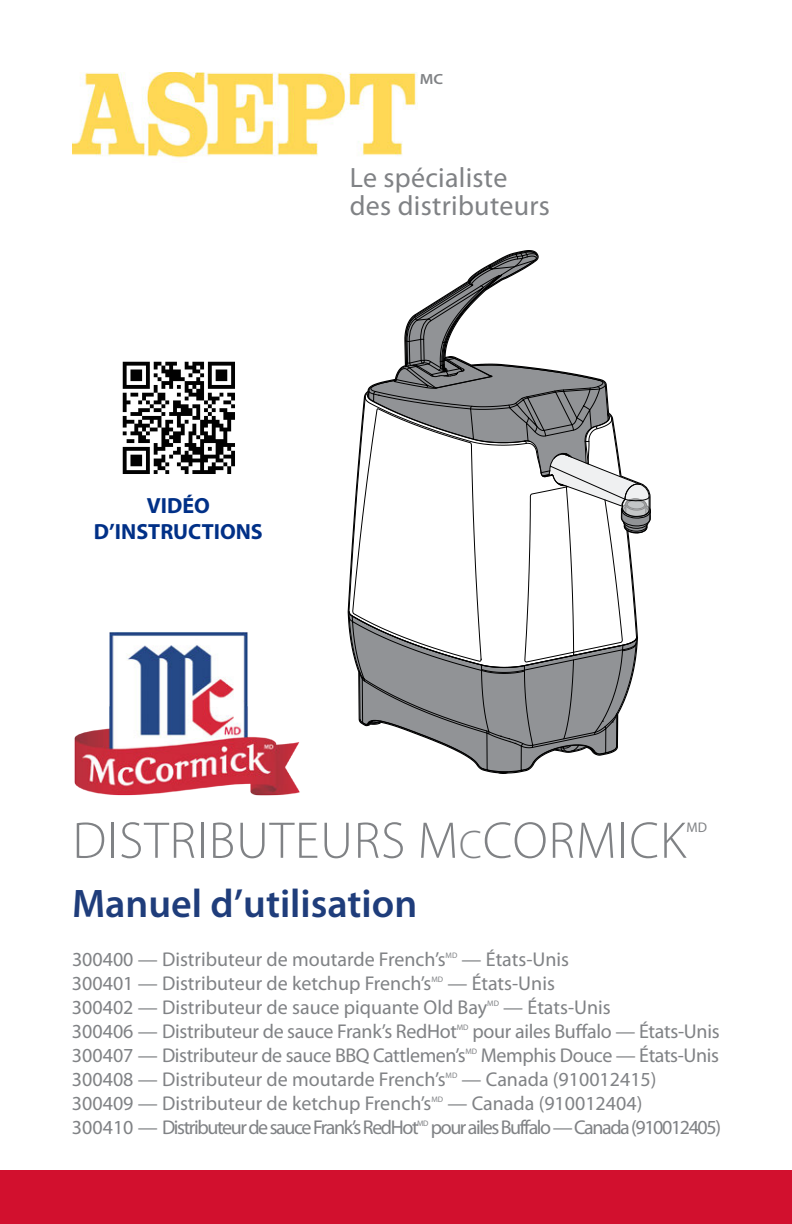
<style>
.page{position:relative;width:792px;height:1224px;background:#fff}
.page>*{position:absolute;margin:0;border:0;box-sizing:border-box;transform-origin:0 0}
.Heading{font:300 52px "Myriad Pro";letter-spacing:.02em;color:#808285}
.Sub_Heading{font:600 40px "Myriad Pro";color:#1f3d7b}
.Body_Text{font:28px/28px "Myriad Pro";letter-spacing:.01em;color:#808285}
.t1{font:700 22px/26px "Myriad Pro";color:#003087;text-align:center}
.Body_Text-2{font:20px "Myriad Pro";color:#808285}
.Body_Text-3{font:20px "Myriad Pro";letter-spacing:-.07em;color:#808285}
.Body_Text-4{font:20px "Myriad Pro";letter-spacing:-.02em;color:#808285}
.Body_Text-5{font:600 14.8px "Myriad Pro";color:#808285;scale:1.12 1}
.Heading-2{font:14px "Myriad Pro";color:#808285}
.Body_Text-6{font:8px "Myriad Pro";color:#808285}
.s1{font-size:40px}
</style>
<div class="page">
<div style="left:0;top:1170px;width:792px;height:54px;background:#d2102e"></div>
<img style="left:72px;top:72px;width:346px;height:86px">
<svg style="left:349px;top:251px;width:302px;height:522px"></svg>
<img style="left:74px;top:632px;width:226px;height:164px">
<img style="left:122px;top:361px;width:113px;height:113px">
<p class="Body_Text-5" style="left:420px;top:70px;width:23px">MC</p>
<p class="Body_Text" style="left:350px;top:163px;width:202px">Le spécialiste des distributeurs</p>
<p class="t1" style="left:94px;top:492px;width:171px">VIDÉO<br>D’INSTRUCTIONS</p>
<p class="Heading" style="left:73px;top:809px;width:615px">DISTRIBUTEURS M<span class="s1">C</span>CORMICK</p>
<p class="Heading-2" style="left:687px;top:818px;width:22px">MD</p>
<p class="Sub_Heading" style="left:72px;top:878px;width:347px">Manuel d’utilisation</p>
<p class="Body_Text-2" style="left:72px;top:947px;width:375px">300400 — Distributeur de moutarde French’s</p>
<p class="Body_Text-6" style="left:446px;top:950px;width:13px">MD</p>
<p class="Body_Text-2" style="left:462px;top:947px;width:109px">— États-Unis</p>
<p class="Body_Text-2" style="left:72px;top:971px;width:361px">300401 — Distributeur de ketchup French’s</p>
<p class="Body_Text-6" style="left:431px;top:974px;width:13px">MD</p>
<p class="Body_Text-2" style="left:447px;top:971px;width:109px">— États-Unis</p>
<p class="Body_Text-2" style="left:72px;top:995px;width:417px">300402 — Distributeur de sauce piquante Old Bay</p>
<p class="Body_Text-6" style="left:487px;top:998px;width:13px">MD</p>
<p class="Body_Text-2" style="left:503px;top:995px;width:109px">— États-Unis</p>
<p class="Body_Text-2" style="left:72px;top:1019px;width:387px">300406 — Distributeur de sauce Frank’s RedHot</p>
<p class="Body_Text-6" style="left:457px;top:1022px;width:13px">MD</p>
<p class="Body_Text-2" style="left:472px;top:1019px;width:249px">pour ailes Buffalo — États-Unis</p>
<p class="Body_Text-4" style="left:72px;top:1043px;width:395px">300407 — Distributeur de sauce BBQ Cattlemen’s</p>
<p class="Body_Text-6" style="left:465px;top:1046px;width:13px">MD</p>
<p class="Body_Text-4" style="left:481px;top:1043px;width:240px">Memphis Douce — États-Unis</p>
<p class="Body_Text-2" style="left:72px;top:1067px;width:375px">300408 — Distributeur de moutarde French’s</p>
<p class="Body_Text-6" style="left:446px;top:1070px;width:13px">MD</p>
<p class="Body_Text-2" style="left:462px;top:1067px;width:196px">— Canada (910012415)</p>
<p class="Body_Text-2" style="left:72px;top:1091px;width:361px">300409 — Distributeur de ketchup French’s</p>
<p class="Body_Text-6" style="left:431px;top:1094px;width:13px">MD</p>
<p class="Body_Text-2" style="left:447px;top:1091px;width:196px">— Canada (910012404)</p>
<p class="Body_Text-3" style="left:72px;top:1115px;width:348px">300410 — Distributeur de sauce Frank’s RedHot</p>
<p class="Body_Text-6" style="left:417px;top:1118px;width:13px">MD</p>
<p class="Body_Text-3" style="left:431px;top:1115px;width:292px">pour ailes Buffalo — Canada (910012405)</p>
</div>
